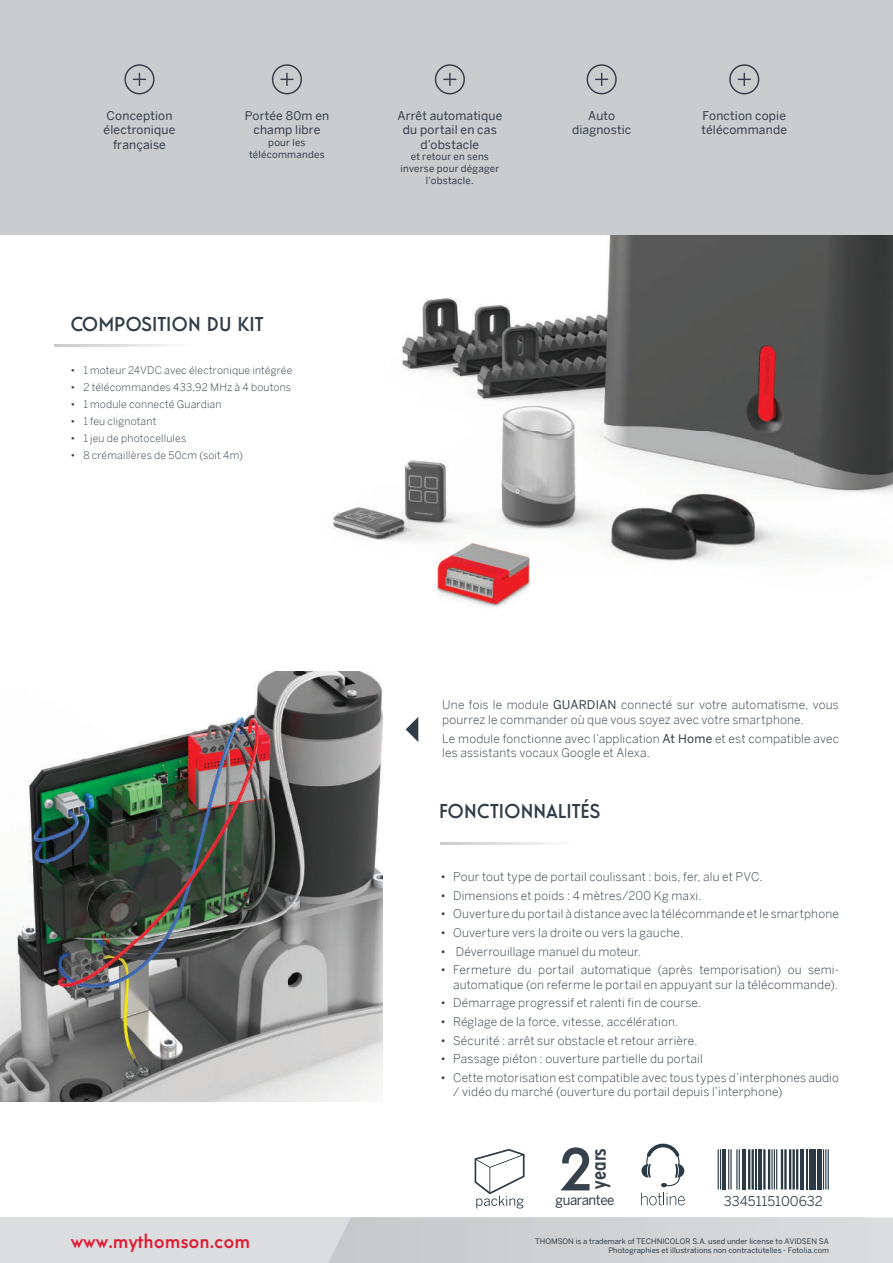
<style>
.page{position:relative;width:893px;height:1263px;background:#fff}
.page>*{position:absolute;margin:0;border:0;box-sizing:border-box;transform-origin:0 0}
.t1{font:500 condensed 23.85px "Windlesham Pro";color:#37414c}
.t2{font:500 20.25px "Windlesham Pro";color:#de1d35}
.t3{font:19.5px "Windlesham Pro Regular 3";color:#323d49}
.t4{font:13.95px "Benton Sans";letter-spacing:-.03em;color:#37414c;scale:.94 1}
.t5{font:13.5px "Benton Sans";color:#323d49}
.t6{font:300 12px/14.4px "Benton Sans";letter-spacing:.015em;color:#323d49}
.t7{font:12px/14.4px "Benton Sans";letter-spacing:.015em;color:#323d49;text-align:center}
.t8{font:300 10.5px "Benton Sans";letter-spacing:.02em;color:#323d49}
.t9{font:9.75px/11.7px "Benton Sans";letter-spacing:.02em;color:#323d49;text-align:center}
.t10{font:7.5px/9px "Benton Sans";color:#2b3a45;text-align:right}
.s1{font-weight:400}
</style>
<div class="page">
<div style="left:0;top:1217px;width:864px;height:46px;background:#dcdddf"></div>
<svg style="left:328px;top:1217px;width:565px;height:46px"></svg>
<hr style="left:828px;top:1149px;width:1px;height:40px;background:#2b3a45">
<hr style="left:825px;top:1149px;width:1px;height:40px;background:#2b3a45">
<hr style="left:823px;top:1149px;width:1px;height:40px;background:#2b3a45">
<div style="left:817px;top:1149px;width:5px;height:40px;background:#2b3a45"></div>
<hr style="left:815px;top:1149px;width:1px;height:40px;background:#2b3a45">
<div style="left:809px;top:1149px;width:5px;height:40px;background:#2b3a45"></div>
<hr style="left:806px;top:1149px;width:2px;height:40px;background:#2b3a45">
<hr style="left:801px;top:1149px;width:3px;height:40px;background:#2b3a45">
<hr style="left:796px;top:1149px;width:2px;height:40px;background:#2b3a45">
<hr style="left:792px;top:1149px;width:3px;height:40px;background:#2b3a45">
<hr style="left:789px;top:1149px;width:2px;height:40px;background:#2b3a45">
<hr style="left:784px;top:1149px;width:3px;height:40px;background:#2b3a45">
<hr style="left:781px;top:1149px;width:2px;height:40px;background:#2b3a45">
<hr style="left:776px;top:1149px;width:1px;height:40px;background:#2b3a45">
<hr style="left:774px;top:1149px;width:1px;height:40px;background:#2b3a45">
<hr style="left:771px;top:1149px;width:2px;height:40px;background:#2b3a45">
<hr style="left:768px;top:1149px;width:2px;height:40px;background:#2b3a45">
<hr style="left:763px;top:1149px;width:3px;height:40px;background:#2b3a45">
<hr style="left:759px;top:1149px;width:3px;height:40px;background:#2b3a45">
<hr style="left:755px;top:1149px;width:1px;height:40px;background:#2b3a45">
<hr style="left:751px;top:1149px;width:3px;height:40px;background:#2b3a45">
<hr style="left:748px;top:1149px;width:2px;height:40px;background:#2b3a45">
<hr style="left:742px;top:1149px;width:4px;height:40px;background:#2b3a45">
<hr style="left:739px;top:1149px;width:1px;height:40px;background:#2b3a45">
<hr style="left:736px;top:1149px;width:1px;height:40px;background:#2b3a45">
<hr style="left:730px;top:1149px;width:2px;height:40px;background:#2b3a45">
<hr style="left:728px;top:1149px;width:1px;height:40px;background:#2b3a45">
<hr style="left:722px;top:1149px;width:4px;height:40px;background:#2b3a45">
<hr style="left:720px;top:1149px;width:1px;height:40px;background:#2b3a45">
<hr style="left:718px;top:1149px;width:1px;height:40px;background:#2b3a45">
<svg style="left:641px;top:1144px;width:44px;height:61px"></svg>
<svg style="left:475px;top:1149px;width:49px;height:59px"></svg>
<svg style="left:561px;top:1147px;width:28px;height:43px"></svg>
<svg style="left:406px;top:717px;width:12px;height:25px"></svg>
<img style="left:332px;top:235px;width:561px;height:372px">
<svg style="left:55px;top:345px;width:115px;height:2px"></svg>
<svg style="left:440px;top:842px;width:117px;height:2px"></svg>
<img style="left:0;top:672px;width:383px;height:429px">
<div style="left:0;top:0;width:893px;height:235px;background:#cbccce"></div>
<svg style="left:124px;top:64px;width:31px;height:30px"></svg>
<svg style="left:272px;top:64px;width:30px;height:30px"></svg>
<svg style="left:435px;top:64px;width:30px;height:30px"></svg>
<svg style="left:587px;top:64px;width:30px;height:30px"></svg>
<svg style="left:729px;top:64px;width:30px;height:30px"></svg>
<p class="t7" style="left:245px;top:108px;width:86px">Portée 80m en champ libre</p>
<p class="t9" style="left:249px;top:136px;width:77px">pour les télécommandes</p>
<p class="t7" style="left:104px;top:108px;width:73px">Conception électronique française</p>
<p class="t7" style="left:572px;top:108px;width:61px">Auto diagnostic</p>
<p class="t7" style="left:701px;top:108px;width:87px;text-align:left">Fonction copie télécommande</p>
<p class="t7" style="left:397px;top:108px;width:106px">Arrêt automatique du portail en cas d’obstacle</p>
<p class="t9" style="left:401px;top:151px;width:100px">et retour en sens inverse pour dégager l’obstacle.</p>
<h3 class="t3" style="left:71px;top:310px;width:195px">COMPOSITION DU KIT</h3>
<p class="t8" style="left:71px;top:364px;width:223px">• 1 moteur 24VDC avec électronique intégrée</p>
<p class="t8" style="left:71px;top:381px;width:222px">• 2 télécommandes 433,92 MHz à 4 boutons</p>
<p class="t8" style="left:71px;top:398px;width:152px">• 1 module connecté Guardian</p>
<p class="t8" style="left:71px;top:415px;width:87px">• 1 feu clignotant</p>
<p class="t8" style="left:71px;top:432px;width:117px">• 1 jeu de photocellules</p>
<p class="t8" style="left:71px;top:449px;width:174px">• 8 crémaillères de 50cm (soit 4m)</p>
<p class="t6" style="left:442px;top:698px;width:398px">Une fois le module <span class="s1">GUARDIAN</span> connecté sur votre automatisme, vous pourrez le commander où que vous soyez avec votre smartphone.</p>
<p class="t6" style="left:442px;top:731px;width:398px">Le module fonctionne avec l’application <span class="s1">At Home</span> et est compatible avec les assistants vocaux Google et Alexa.</p>
<h3 class="t3" style="left:439px;top:798px;width:163px">FONCTIONNALITÉS</h3>
<p class="t6" style="left:440px;top:869px;width:324px">• Pour tout type de portail coulissant : bois, fer, alu et PVC.</p>
<p class="t6" style="left:440px;top:888px;width:263px">• Dimensions et poids : 4 mètres/200 Kg maxi.</p>
<p class="t6" style="left:440px;top:906px;width:400px">• Ouverture du portail à distance avec la télécommande et le smartphone</p>
<p class="t6" style="left:440px;top:925px;width:244px">• Ouverture vers la droite ou vers la gauche.</p>
<p class="t6" style="left:440px;top:944px;width:202px">• Déverrouillage manuel du moteur.</p>
<p class="t6" style="left:440px;top:962px;width:400px;text-align:right">• Fermeture du portail automatique (après temporisation) ou semi&shy;automatique (on referme le portail en appuyant sur la télécommande).</p>
<p class="t6" style="left:440px;top:995px;width:263px">• Démarrage progressif et ralenti fin de course.</p>
<p class="t6" style="left:440px;top:1014px;width:239px">• Réglage de la force, vitesse, accélération.</p>
<p class="t6" style="left:440px;top:1033px;width:259px">• Sécurité : arrêt sur obstacle et retour arrière.</p>
<p class="t6" style="left:440px;top:1051px;width:264px">• Passage piéton : ouverture partielle du portail</p>
<p class="t6" style="left:453px;top:1070px;width:387px;text-indent:-13px">• Cette motorisation est compatible avec tous types d’interphones audio / vidéo du marché (ouverture du portail depuis l’interphone)</p>
<h1 class="t1" style="left:582px;top:1188px;width:42px;rotate:-90deg">years</h1>
<p class="t4" style="left:555px;top:1191px;width:64px">guarantee</p>
<p class="t5" style="left:724px;top:1193px;width:101px">3345115100632</p>
<h2 class="t2" style="left:71px;top:1227px;width:181px">www.mythomson.com</h2>
<p class="t10" style="left:535px;top:1236px;width:295px">THOMSON is a trademark of TECHNICOLOR S.A. used under license to AVIDSEN SA<br>Photographies et illustrations non contractutelles - Fotolia.com</p>
</div>
